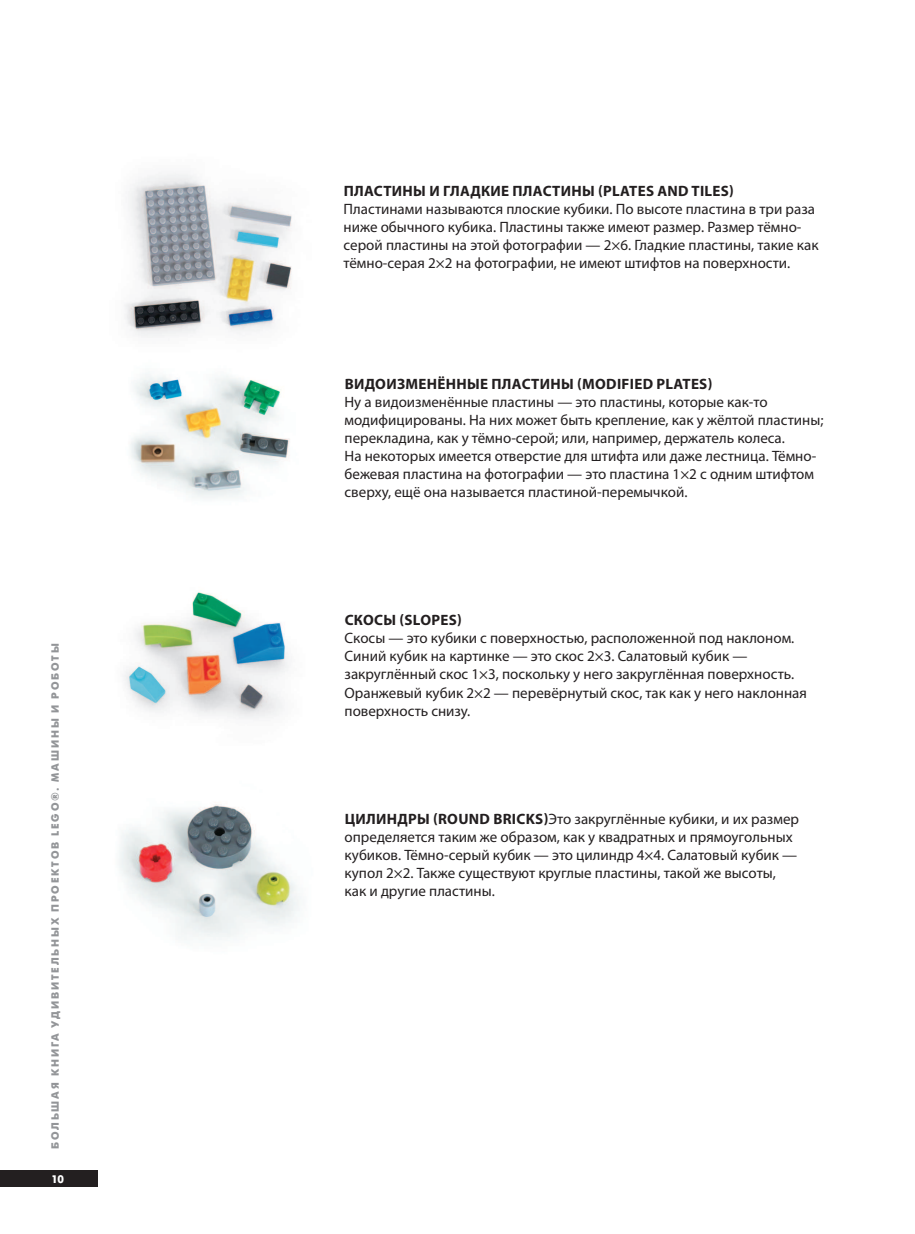
<style>
.page{position:relative;width:915px;height:1234px;background:#fff}
.page>*{position:absolute;margin:0;border:0;box-sizing:border-box;transform-origin:0 0}
.t1{font:15px/18px "Myriad Pro";color:#231f20}
.t2{font:700 15px "Myriad Pro";letter-spacing:.02em;color:#231f20}
.t3{font:700 10.95px "Futura Futuris";color:#fff}
.t4{font:700 10.5px "Futura Futuris";letter-spacing:.175em;color:#939598}
.s1{font-weight:700}
</style>
<div class="page">
<img style="left:130px;top:375px;width:160px;height:123px">
<img style="left:123px;top:592px;width:166px;height:127px">
<img style="left:119px;top:804px;width:182px;height:136px">
<img style="left:124px;top:173px;width:168px;height:202px">
<div style="left:0;top:1170px;width:98px;height:16px;background:#231f20"></div>
<p class="t4" style="left:51px;top:1148px;width:507px;rotate:-90deg">БОЛЬШАЯ КНИГА УДИВИТЕЛЬНЫХ ПРОЕКТОВ LEGO®. МАШИНЫ И РОБОТЫ</p>
<p class="t3" style="left:51px;top:1172px;width:14px">10</p>
<p class="t2" style="left:343px;top:183px;width:391px">ПЛАСТИНЫ И ГЛАДКИЕ ПЛАСТИНЫ (PLATES AND TILES)</p>
<p class="t1" style="left:343px;top:201px;width:476px">Пластинами называются плоские кубики. По высоте пластина в три раза ниже обычного кубика. Пластины также имеют размер. Размер тёмно&shy;серой пластины на этой фотографии — 2×6. Гладкие пластины, такие как тёмно-серая 2×2 на фотографии, не имеют штифтов на поверхности.</p>
<p class="t2" style="left:344px;top:376px;width:369px">ВИДОИЗМЕНЁННЫЕ ПЛАСТИНЫ (MODIFIED PLATES)</p>
<p class="t1" style="left:344px;top:394px;width:480px">Ну а видоизменённые пластины — это пластины, которые как-то модифицированы. На них может быть крепление, как у жёлтой пластины; перекладина, как у тёмно-серой; или, например, держатель колеса.<br>На некоторых имеется отверстие для штифта или даже лестница. Тёмно&shy;бежевая пластина на фотографии — это пластина 1×2 с одним штифтом сверху, ещё она называется пластиной-перемычкой.</p>
<p class="t2" style="left:344px;top:612px;width:119px">СКОСЫ (SLOPES)</p>
<p class="t1" style="left:344px;top:630px;width:464px">Скосы — это кубики с поверхностью, расположенной под наклоном.<br>Синий кубик на картинке — это скос 2×3. Салатовый кубик — закруглённый скос 1×3, поскольку у него закруглённая поверхность.<br>Оранжевый кубик 2×2 — перевёрнутый скос, так как у него наклонная поверхность снизу.</p>
<p class="t1" style="left:344px;top:810px;width:456px"><span class="s1">ЦИЛИНДРЫ (ROUND BRICKS)</span>Это закруглённые кубики, и их размер определяется таким же образом, как у квадратных и прямоугольных кубиков. Тёмно-серый кубик — это цилиндр 4×4. Салатовый кубик — купол 2×2. Также существуют круглые пластины, такой же высоты, как и другие пластины.</p>
</div>
